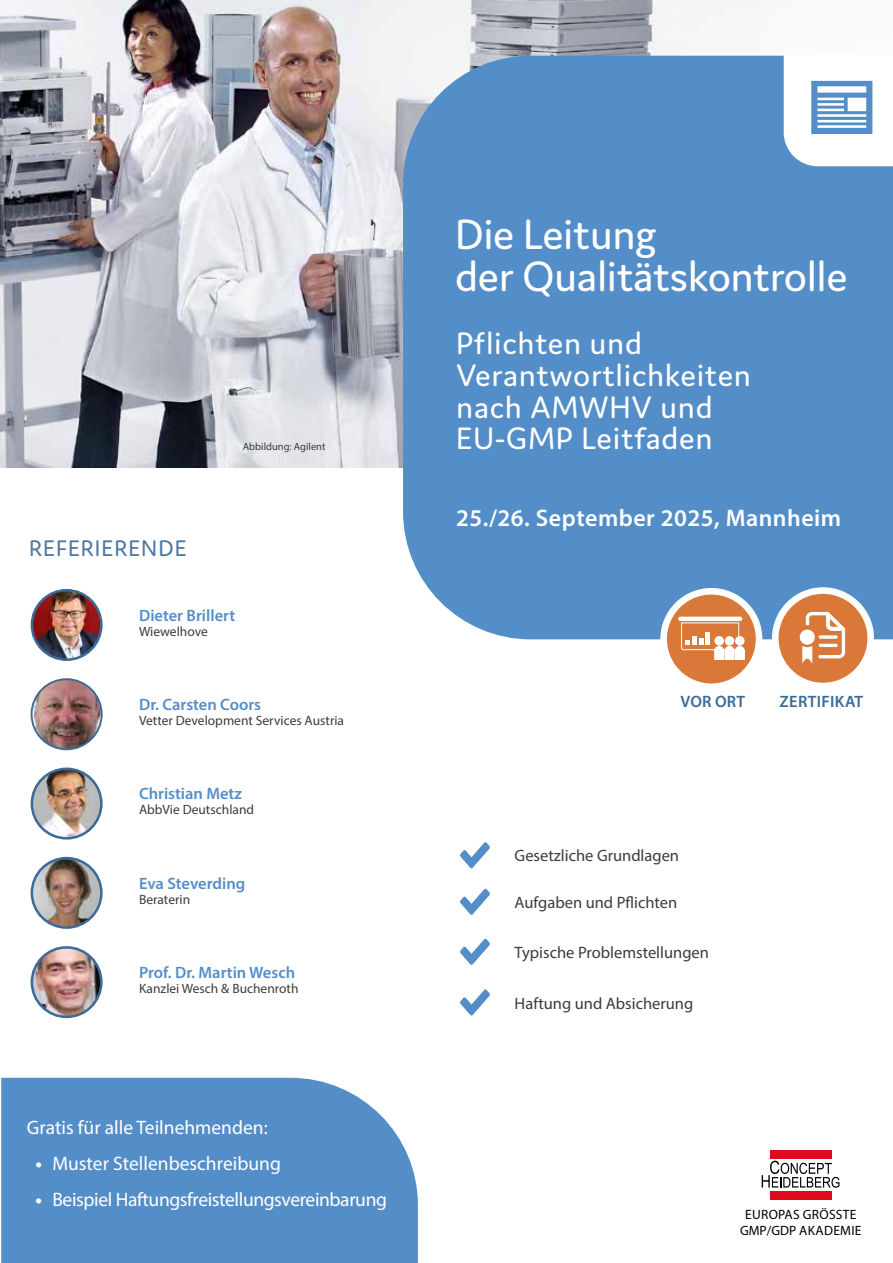
<style>
.page{position:relative;width:893px;height:1263px;background:#fff}
.page>*{position:absolute;margin:0;border:0;box-sizing:border-box;transform-origin:0 0}
.t1{font:45px/42px "Domus";letter-spacing:-.01em;color:#fff}
.t2{font:33px/31.5px "Domus";letter-spacing:.02em;color:#fff}
.t3{font:600 24px "Myriad Pro";letter-spacing:.02em;color:#fff}
.t4{font:24px "Domus";letter-spacing:.045em;color:#4f77a0}
.t5{font:19.5px "Myriad Pro";letter-spacing:-.005em;color:#fff}
.t6{font:16.5px "Myriad Pro";color:#3c3c3b}
.t7{font:600 16.5px "Myriad Pro";color:#548ec8}
.t8{font:600 16.5px "Myriad Pro";letter-spacing:.02em;color:#3b6b96}
.t9{font:13.5px "Myriad Pro";color:#3c3c3b}
.t10{font:13.5px/16.5px "Myriad Pro";letter-spacing:.02em;color:#000;text-align:center}
.t11{font:10.5px "Myriad Pro";color:#3c3c3b}
.s1{font-weight:700}
</style>
<div class="page">
<img style="left:0;top:0;width:784px;height:467px">
<div style="left:403px;top:56px;width:490px;height:583px;background:#548ec8"></div>
<div style="left:775px;top:590px;width:96px;height:96px;background:#d97839;border-radius:50%"></div>
<div style="left:772px;top:587px;width:102px;height:102px;border:7px solid #fff;border-radius:50%"></div>
<svg style="left:800px;top:629px;width:15px;height:16px"></svg>
<svg style="left:802px;top:611px;width:44px;height:52px"></svg>
<svg style="left:762px;top:1161px;width:77px;height:27px"></svg>
<div style="left:770px;top:1151px;width:62px;height:8px;background:#de0b1e"></div>
<div style="left:770px;top:1191px;width:62px;height:8px;background:#de0b1e"></div>
<svg style="left:784px;top:56px;width:109px;height:110px"></svg>
<svg style="left:664px;top:591px;width:95px;height:96px;background:#dd8851"></svg>
<div style="left:660px;top:588px;width:102px;height:102px;border:7px solid #fff;border-radius:50%"></div>
<svg style="left:460px;top:842px;width:30px;height:26px"></svg>
<svg style="left:460px;top:889px;width:30px;height:26px"></svg>
<svg style="left:460px;top:939px;width:30px;height:26px"></svg>
<svg style="left:460px;top:989px;width:30px;height:26px"></svg>
<img style="left:32px;top:590px;width:69px;height:70px;border-radius:35px">
<div style="left:31px;top:589px;width:72px;height:72px;border:3px solid #3b6b96;border-radius:50%"></div>
<img style="left:32px;top:679px;width:70px;height:70px;border-radius:35px">
<div style="left:31px;top:678px;width:72px;height:72px;border:2px solid #3b6b96;border-radius:50%"></div>
<img style="left:32px;top:769px;width:69px;height:69px;border-radius:35px">
<div style="left:31px;top:767px;width:72px;height:72px;border:3px solid #3b6b96;border-radius:50%"></div>
<img style="left:32px;top:858px;width:69px;height:69px;border-radius:35px">
<div style="left:31px;top:857px;width:72px;height:72px;border:3px solid #3b6b96;border-radius:50%"></div>
<img style="left:32px;top:947px;width:69px;height:70px;border-radius:35px">
<div style="left:31px;top:946px;width:72px;height:72px;border:3px solid #3b6b96;border-radius:50%"></div>
<div style="left:1px;top:1078px;width:417px;height:185px;background:#548ec8"></div>
<hr style="left:678px;top:617px;width:64px;height:4px;background:#fff;border-radius:2px">
<svg style="left:681px;top:622px;width:58px;height:28px"></svg>
<hr style="left:705px;top:632px;width:4px;height:13px;background:#fff">
<svg style="left:735px;top:636px;width:10px;height:10px"></svg>
<div style="left:735px;top:650px;width:10px;height:10px;background:#fff"></div>
<div style="left:735px;top:646px;width:10px;height:10px;background:#fff;border-radius:50%"></div>
<div style="left:725px;top:636px;width:9px;height:10px;background:#fff;border-radius:50%"></div>
<div style="left:724px;top:650px;width:11px;height:10px;background:#fff"></div>
<div style="left:724px;top:646px;width:11px;height:10px;background:#fff;border-radius:50%"></div>
<div style="left:714px;top:636px;width:10px;height:10px;background:#fff;border-radius:50%"></div>
<div style="left:714px;top:650px;width:10px;height:10px;background:#fff"></div>
<div style="left:714px;top:646px;width:10px;height:10px;background:#fff;border-radius:50%"></div>
<p class="t11" style="left:243px;top:440px;width:84px">Abbildung: Agilent</p>
<p class="t4" style="left:29px;top:535px;width:159px">REFERIERENDE</p>
<p class="t7" style="left:139px;top:605px;width:98px">Dieter Brillert</p>
<p class="t9" style="left:139px;top:623px;width:70px">Wiewelhove</p>
<p class="t7" style="left:139px;top:694px;width:124px">Dr. Carsten Coors</p>
<p class="t9" style="left:139px;top:712px;width:207px">Vetter Development Services Austria</p>
<p class="t7" style="left:139px;top:783px;width:104px">Christian Metz</p>
<p class="t9" style="left:139px;top:801px;width:117px">AbbVie Deutschland</p>
<p class="t7" style="left:139px;top:873px;width:108px">Eva Steverding</p>
<p class="t9" style="left:139px;top:891px;width:53px">Beraterin</p>
<p class="t7" style="left:139px;top:962px;width:158px">Prof. Dr. Martin Wesch</p>
<p class="t9" style="left:139px;top:980px;width:161px">Kanzlei Wesch &amp; Buchenroth</p>
<p class="t5" style="left:27px;top:1115px;width:242px">Gratis für alle Teilnehmenden:</p>
<p class="t5" style="left:35px;top:1151px;width:247px"><span class="s1">•</span> Muster Stellenbeschreibung</p>
<p class="t5" style="left:35px;top:1187px;width:353px"><span class="s1">•</span> Beispiel Haftungsfreistellungsvereinbarung</p>
<h1 class="t1" style="left:455px;top:213px;width:394px">Die Leitung<br>der Qualitätskontrolle</h1>
<h2 class="t2" style="left:456px;top:328px;width:296px">Pflichten und<br>Verantwortlichkeiten nach AMWHV und<br>EU-GMP Leitfaden</h2>
<p class="t3" style="left:456px;top:502px;width:386px">25./26. September 2025, Mannheim</p>
<p class="t8" style="left:680px;top:691px;width:66px">VOR ORT</p>
<p class="t8" style="left:779px;top:691px;width:85px">ZERTIFIKAT</p>
<p class="t6" style="left:515px;top:846px;width:166px">Gesetzliche Grundlagen</p>
<p class="t6" style="left:515px;top:892px;width:164px">Aufgaben und Pflichten</p>
<p class="t6" style="left:515px;top:942px;width:196px">Typische Problemstellungen</p>
<p class="t6" style="left:515px;top:993px;width:180px">Haftung und Absicherung</p>
<p class="t10" style="left:740px;top:1206px;width:123px">EUROPAS GRÖSSTE<br>GMP/GDP AKADEMIE</p>
</div>
